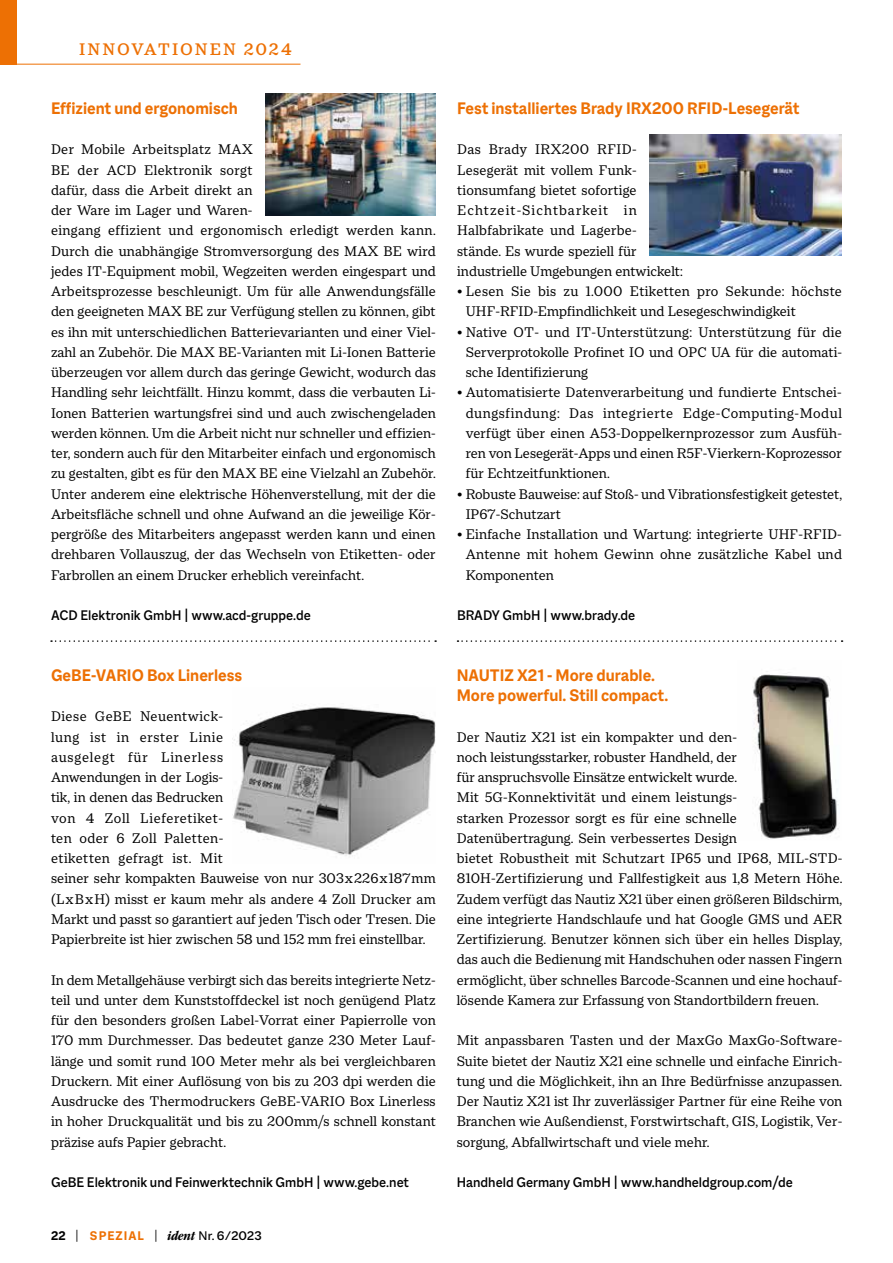
<style>
.page{position:relative;width:893px;height:1263px;background:#fff}
.page>*{position:absolute;margin:0;border:0;box-sizing:border-box;transform-origin:0 0}
.t1{font:700 18px/20.2px "Macklin Sans";color:#ed7004}
.t2{font:500 18px "Macklin Text";letter-spacing:.11em;color:#ed7004}
.t3{font:15px/20.2px "Macklin Text";color:#000}
.t4{font:500 15px "Macklin Sans";color:#000}
.t5{font:500 13.5px "Macklin Sans";color:#000}
.s1{font-weight:700}
.s2{font-weight:300}
.s3{font-weight:700;color:#ed7004}
.s4{font-family:"ITC Garamond Std";font-weight:700;font-style:italic;font-stretch:condensed}
.s5{font-weight:400}
</style>
<div class="page">
<img style="left:265px;top:94px;width:171px;height:121px">
<img style="left:753px;top:672px;width:86px;height:167px">
<img style="left:649px;top:134px;width:193px;height:122px">
<img style="left:232px;top:707px;width:204px;height:149px">
<div style="left:0;top:0;width:17px;height:65px;background:#ed7004"></div>
<hr style="left:0;top:64px;width:300px;height:1px;background:#ed7004">
<svg style="left:51px;top:640px;width:385px;height:2px"></svg>
<svg style="left:457px;top:640px;width:386px;height:2px"></svg>
<p class="t2" style="left:79px;top:39px;width:131px">INNOVATIONEN</p>
<p class="t2" style="left:244px;top:39px;width:50px">2024</p>
<p class="t1" style="left:51px;top:98px;width:188px">Effizient und ergonomisch</p>
<p class="t3" style="left:51px;top:139px;width:386px">Der Mobile Arbeitsplatz MAX<br>BE der ACD Elektronik sorgt<br>dafür, dass die Arbeit direkt an<br>der Ware im Lager und Waren-<br>eingang effizient und ergonomisch erledigt werden kann.<br>Durch die unabhängige Stromversorgung des MAX BE wird jedes IT-Equipment mobil, Wegzeiten werden eingespart und Arbeitsprozesse beschleunigt. Um für alle Anwendungsfälle den geeigneten MAX BE zur Verfügung stellen zu können, gibt es ihn mit unterschiedlichen Batterievarianten und einer Viel&shy;zahl an Zubehör. Die MAX BE-Varianten mit Li-Ionen Batterie überzeugen vor allem durch das geringe Gewicht, wodurch das Handling sehr leichtfällt. Hinzu kommt, dass die verbauten Li-Ionen Batterien wartungsfrei sind und auch zwischengeladen werden können. Um die Arbeit nicht nur schneller und effizien&shy;ter, sondern auch für den Mitarbeiter einfach und ergonomisch zu gestalten, gibt es für den MAX BE eine Vielzahl an Zubehör.<br>Unter anderem eine elektrische Höhenverstellung, mit der die Arbeitsfläche schnell und ohne Aufwand an die jeweilige Kör&shy;pergröße des Mitarbeiters angepasst werden kann und einen drehbaren Vollauszug, der das Wechseln von Etiketten- oder Farbrollen an einem Drucker erheblich vereinfacht.</p>
<p class="t4" style="left:51px;top:607px;width:261px">ACD Elektronik GmbH | www.acd-gruppe.de</p>
<p class="t1" style="left:51px;top:665px;width:193px">GeBE-VARIO Box Linerless</p>
<p class="t3" style="left:51px;top:706px;width:386px">Diese GeBE Neuentwick-<br>lung ist in erster Linie<br>ausgelegt für Linerless<br>Anwendungen in der Logis-<br>tik, in denen das Bedrucken<br>von 4 Zoll Lieferetiket-<br>ten oder 6 Zoll Paletten-<br>etiketten gefragt ist. Mit<br>seiner sehr kompakten Bauweise von nur 303 x 226 x 187 mm (L x B x H) misst er kaum mehr als andere 4 Zoll Drucker am Markt und passt so garantiert auf jeden Tisch oder Tresen. Die Papierbreite ist hier zwischen 58 und 152 mm frei einstellbar.</p>
<p class="t3" style="left:51px;top:969px;width:386px;text-align:justify">In dem Metallgehäuse verbirgt sich das bereits integrierte Netz&shy;teil und unter dem Kunststoffdeckel ist noch genügend Platz für den besonders großen Label-Vorrat einer Papierrolle von 170 mm Durchmesser. Das bedeutet ganze 230 Meter Lauf&shy;länge und somit rund 100 Meter mehr als bei vergleichbaren Druckern. Mit einer Auflösung von bis zu 203 dpi werden die Ausdrucke des Thermodruckers GeBE-VARIO Box Linerless in hoher Druckqualität und bis zu 200mm/s schnell konstant präzise aufs Papier gebracht.</p>
<p class="t4" style="left:51px;top:1174px;width:359px">GeBE Elektronik und Feinwerktechnik GmbH | www.gebe.net</p>
<p class="t5" style="left:51px;top:1228px;width:212px"><span class="s1">22</span> <span class="s2">|</span> <span class="s3">SPEZIAL</span> <span class="s2">|</span> <span class="s4">ident</span> <span class="s5">N</span>r. 6∕2023</p>
<p class="t1" style="left:457px;top:98px;width:344px">Fest installiertes Brady IRX200 RFID-Lesegerät</p>
<p class="t3" style="left:457px;top:139px;width:227px">Das Brady IRX200 RFID-<br>Lesegerät mit vollem Funk&shy;tionsumfang bietet sofortige<br>Echtzeit-Sichtbarkeit in<br>Halbfabrikate und Lagerbe&shy;stände. Es wurde speziell für industrielle Umgebungen entwickelt:</p>
<p class="t3" style="left:466px;top:281px;width:378px;text-indent:-9px">• Lesen Sie bis zu 1.000 Etiketten pro Sekunde: höchste<br>UHF-RFID-Empfindlichkeit und Lesegeschwindigkeit</p>
<p class="t3" style="left:466px;top:321px;width:378px;text-align:justify;text-indent:-9px">• Native OT- und IT-Unterstützung: Unterstützung für die Serverprotokolle Profinet IO und OPC UA für die automati&shy;sche Identifizierung</p>
<p class="t3" style="left:466px;top:382px;width:378px;text-align:justify;text-indent:-9px">• Automatisierte Datenverarbeitung und fundierte Entschei&shy;dungsfindung: Das integrierte Edge-Computing-Modul verfügt über einen A53-Doppelkernprozessor zum Ausfüh&shy;ren von Lesegerät-Apps und einen R5F-Vierkern-Koprozessor für Echtzeitfunktionen.</p>
<p class="t3" style="left:466px;top:483px;width:378px;text-indent:-9px">• Robuste Bauweise: auf Stoß- und Vibrationsfestigkeit getestet,<br>IP67-Schutzart</p>
<p class="t3" style="left:466px;top:524px;width:378px;text-align:justify;text-indent:-9px">• Einfache Installation und Wartung: integrierte UHF-RFID-Antenne mit hohem Gewinn ohne zusätzliche Kabel und Komponenten</p>
<p class="t4" style="left:457px;top:607px;width:180px">BRADY GmbH | www.brady.de</p>
<p class="t1" style="left:457px;top:665px;width:213px">NAUTIZ X21 - More durable.<br>More powerful. Still compact.</p>
<p class="t3" style="left:457px;top:726px;width:387px">Der Nautiz X21 ist ein kompakter und den-<br>noch leistungsstarker, robuster Handheld, der<br>für anspruchsvolle Einsätze entwickelt wurde.<br>Mit 5G-Konnektivität und einem leistungs-<br>starken Prozessor sorgt es für eine schnelle Datenübertragung. Sein verbessertes Design<br>bietet Robustheit mit Schutzart IP65 und IP68, MIL-STD-810H-Zertifizierung und Fallfestigkeit aus 1,8 Metern Höhe.<br>Zudem verfügt das Nautiz X21 über einen größeren Bildschirm, eine integrierte Handschlaufe und hat Google GMS und AER Zertifizierung. Benutzer können sich über ein helles Display, das auch die Bedienung mit Handschuhen oder nassen Fingern ermöglicht, über schnelles Barcode-Scannen und eine hochauf&shy;lösende Kamera zur Erfassung von Standortbildern freuen.</p>
<p class="t3" style="left:457px;top:1030px;width:387px;text-align:justify">Mit anpassbaren Tasten und der MaxGo MaxGo-Software-Suite bietet der Nautiz X21 eine schnelle und einfache Einrich&shy;tung und die Möglichkeit, ihn an Ihre Bedürfnisse anzupassen.<br>Der Nautiz X21 ist Ihr zuverlässiger Partner für eine Reihe von Branchen wie Außendienst, Forstwirtschaft, GIS, Logistik, Ver&shy;sorgung, Abfallwirtschaft und viele mehr.</p>
<p class="t4" style="left:457px;top:1174px;width:338px">Handheld Germany GmbH | www.handheldgroup.com/de</p>
</div>
